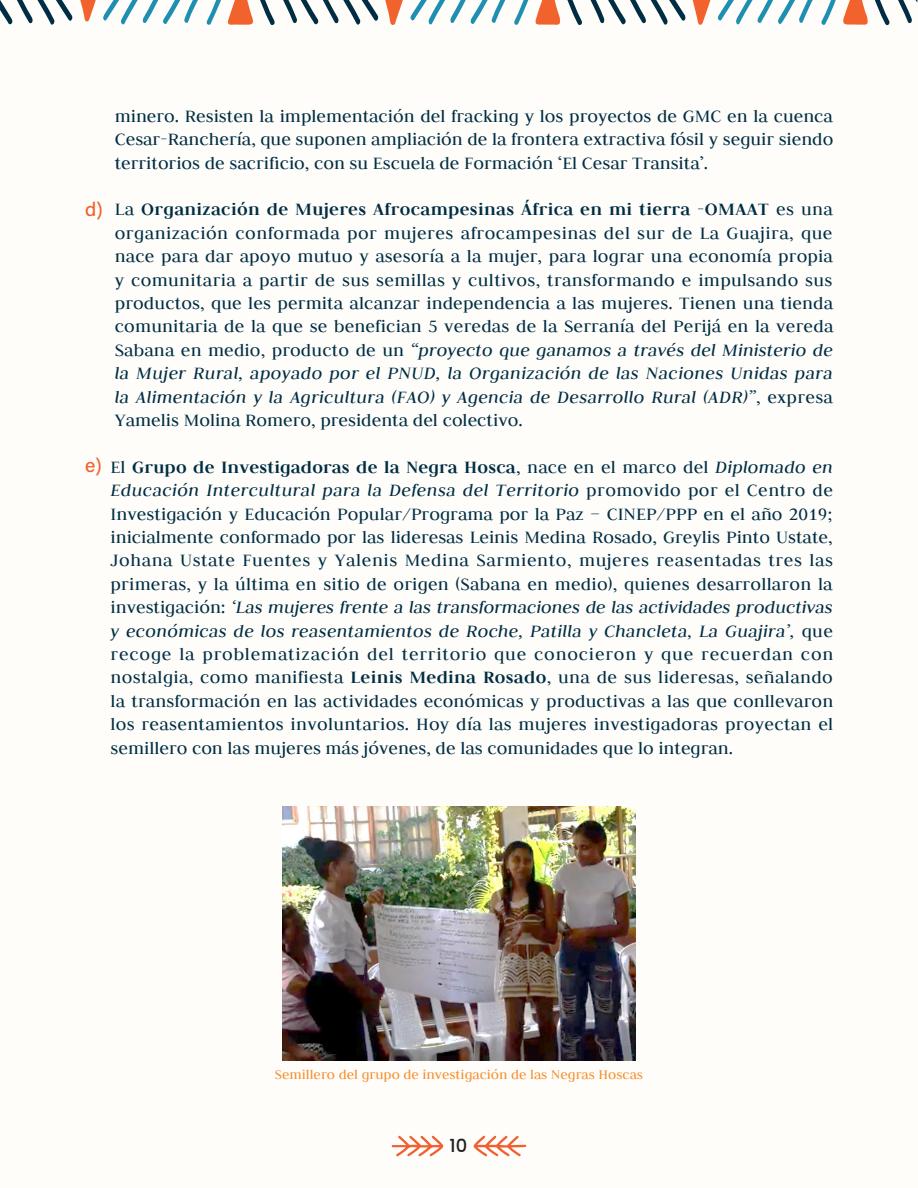
<style>
.page{position:relative;width:918px;height:1188px;background:#fefdf9}
.page>*{position:absolute;margin:0;border:0;box-sizing:border-box;transform-origin:0 0}
.t1{font:19.5px/23.4px "Judson";color:#002d44;text-align:justify}
.t2{font:19.5px "Acumin Variable Concept";color:#f2622d}
.t3{font:500 18px "Poppins";color:#231f20}
.t4{font:15px "Judson";color:#f68e2d}
.s1{font-weight:700}
.s2{font-style:italic}
.s3{font-family:"Acumin Variable Concept";color:#f2622d}
</style>
<div class="page">
<svg style="left:473px;top:1135px;width:53px;height:22px"></svg>
<svg style="left:391px;top:1135px;width:53px;height:22px"></svg>
<svg style="left:0;top:0;width:917px;height:26px"></svg>
<img style="left:282px;top:807px;width:354px;height:254px">
<p class="t1" style="left:115px;top:104px;width:720px">minero. Resisten la implementación del fracking y los proyectos de GMC en la cuenca Cesar-Ranchería, que suponen ampliación de la frontera extractiva fósil y seguir siendo territorios de sacrificio, con su Escuela de Formación ‘El Cesar Transita’.</p>
<p class="t1" style="left:115px;top:197px;width:720px">La <span class="s1">Organización de Mujeres Afrocampesinas África en mi tierra -OMAAT</span> es una organización conformada por mujeres afrocampesinas del sur de La Guajira, que nace para dar apoyo mutuo y asesoría a la mujer, para lograr una economía propia y comunitaria a partir de sus semillas y cultivos, transformando e impulsando sus productos, que les permita alcanzar independencia a las mujeres. Tienen una tienda comunitaria de la que se benefician 5 veredas de la Serranía del Perijá en la vereda Sabana en medio, producto de un <span class="s2">“proyecto que ganamos a través del Ministerio de la Mujer Rural, apoyado por el PNUD, la Organización de las Naciones Unidas para la Alimentación y la Agricultura (FAO) y Agencia de Desarrollo Rural (ADR)”</span>, expresa Yamelis Molina Romero, presidenta del colectivo.</p>
<p class="t1" style="left:111px;top:455px;width:724px;text-indent:-26px"><span class="s3">e)</span> El <span class="s1">Grupo de Investigadoras de la Negra Hosca</span>, nace en el marco del <span class="s2">Diplomado en Educación Intercultural para la Defensa del Territorio</span> promovido por el Centro de Investigación y Educación Popular/Programa por la Paz – CINEP/PPP en el año 2019; inicialmente conformado por las lideresas Leinis Medina Rosado, Greylis Pinto Ustate, Johana Ustate Fuentes y Yalenis Medina Sarmiento, mujeres reasentadas tres las primeras, y la última en sitio de origen (Sabana en medio), quienes desarrollaron la investigación: <span class="s2">‘Las mujeres frente a las transformaciones de las actividades productivas y económicas de los reasentamientos de Roche, Patilla y Chancleta, La Guajira’,</span> que recoge la problematización del territorio que conocieron y que recuerdan con nostalgia, como manifiesta <span class="s1">Leinis Medina Rosado</span>, una de sus lideresas, señalando la transformación en las actividades económicas y productivas a las que conllevaron los reasentamientos involuntarios. Hoy día las mujeres investigadoras proyectan el semillero con las mujeres más jóvenes, de las comunidades que lo integran.</p>
<p class="t2" style="left:85px;top:196px;width:19px">d)</p>
<p class="t4" style="left:275px;top:1066px;width:370px">Semillero del grupo de investigación de las Negras Hoscas</p>
<p class="t3" style="left:449px;top:1135px;width:19px">10</p>
</div>
